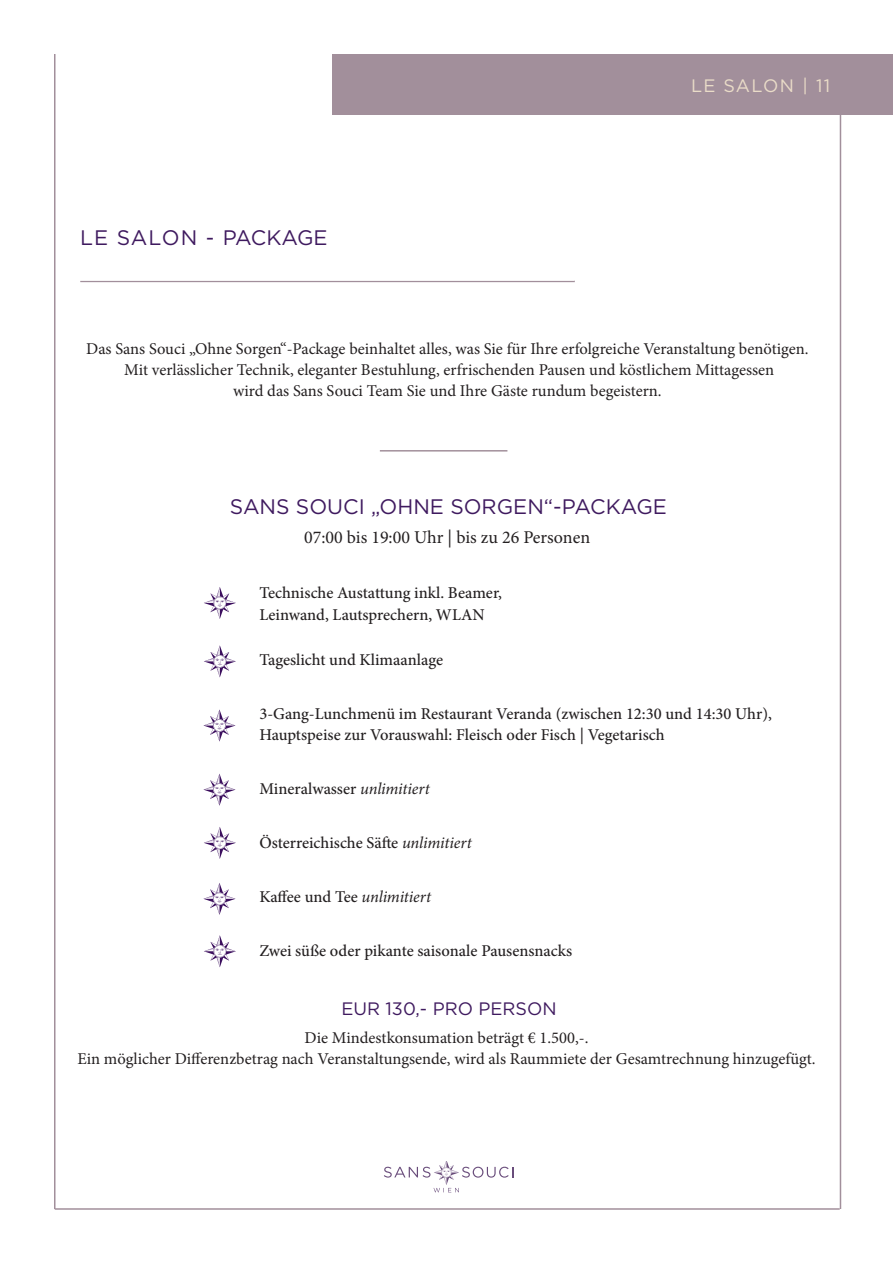
<style>
.page{position:relative;width:893px;height:1263px;background:#fff}
.page>*{position:absolute;margin:0;border:0;box-sizing:border-box;transform-origin:0 0}
.t1{font:21px "Gotham";color:#3f1a5f}
.t2{font:18px "Minion Pro";color:#231f20}
.t3{font:18px "Gotham";color:#3f1a5f}
.t4{font:18px "Gotham";letter-spacing:.07em;color:#eadcc8}
.t5{font:16.5px "Minion Pro";color:#231f20}
.t6{font:500 16.5px "Minion Pro";color:#231f20}
.s1{font-weight:400;font-style:italic}
</style>
<div class="page">
<div style="left:332px;top:54px;width:561px;height:61px;background:#a28f9b"></div>
<hr style="left:54px;top:54px;width:2px;height:1155px;background:#a28f9b">
<hr style="left:840px;top:54px;width:1px;height:1155px;background:#a28f9b">
<hr style="left:55px;top:1208px;width:785px;height:2px;background:#a28f9b">
<hr style="left:80px;top:281px;width:495px;height:1px;background:#a28f9b">
<svg style="left:384px;top:1162px;width:129px;height:30px"></svg>
<svg style="left:203px;top:709px;width:33px;height:33px"></svg>
<svg style="left:203px;top:774px;width:33px;height:32px"></svg>
<svg style="left:204px;top:827px;width:32px;height:32px"></svg>
<svg style="left:203px;top:883px;width:33px;height:32px"></svg>
<svg style="left:204px;top:935px;width:32px;height:32px"></svg>
<svg style="left:204px;top:587px;width:32px;height:32px"></svg>
<svg style="left:204px;top:645px;width:32px;height:32px"></svg>
<hr style="left:380px;top:450px;width:127px;height:2px;background:#a28f9b">
<p class="t1" style="left:80px;top:225px;width:249px">LE SALON - PACKAGE</p>
<p class="t4" style="left:691px;top:74px;width:141px">LE SALON | 11</p>
<p class="t5" style="left:86px;top:338px;width:724px">Das Sans Souci „Ohne Sorgen“-Package beinhaltet alles, was Sie für Ihre erfolgreiche Veranstaltung benötigen.</p>
<p class="t5" style="left:124px;top:359px;width:651px">Mit verlässlicher Technik, eleganter Bestuhlung, erfrischenden Pausen und köstlichem Mittagessen</p>
<p class="t5" style="left:233px;top:380px;width:430px">wird das Sans Souci Team Sie und Ihre Gäste rundum begeistern.</p>
<p class="t1" style="left:230px;top:493px;width:439px">SANS SOUCI „OHNE SORGEN“-PACKAGE</p>
<p class="t2" style="left:304px;top:525px;width:287px">07:00 bis 19:00 Uhr | bis zu 26 Personen</p>
<p class="t6" style="left:259px;top:581px;width:244px">Technische Austattung inkl. Beamer,</p>
<p class="t6" style="left:259px;top:604px;width:227px">Leinwand, Lautsprechern, WLAN</p>
<p class="t6" style="left:259px;top:649px;width:185px">Tageslicht und Klimaanlage</p>
<p class="t6" style="left:259px;top:703px;width:514px">3-Gang-Lunchmenü im Restaurant Veranda (zwischen 12:30 und 14:30 Uhr),</p>
<p class="t6" style="left:259px;top:724px;width:407px">Hauptspeise zur Vorauswahl: Fleisch oder Fisch | Vegetarisch</p>
<p class="t6" style="left:259px;top:778px;width:172px">Mineralwasser <span class="s1">unlimitiert</span></p>
<p class="t6" style="left:259px;top:832px;width:214px">Österreichische Säfte <span class="s1">unlimitiert</span></p>
<p class="t6" style="left:259px;top:886px;width:173px">Kaffee und Tee <span class="s1">unlimitiert</span></p>
<p class="t6" style="left:259px;top:940px;width:314px">Zwei süße oder pikante saisonale Pausensnacks</p>
<p class="t3" style="left:341px;top:997px;width:217px">EUR 130,- PRO PERSON</p>
<p class="t5" style="left:305px;top:1027px;width:285px">Die Mindestkonsumation beträgt € 1.500,-.</p>
<p class="t5" style="left:77px;top:1048px;width:740px">Ein möglicher Differenzbetrag nach Veranstaltungsende, wird als Raummiete der Gesamtrechnung hinzugefügt.</p>
</div>
